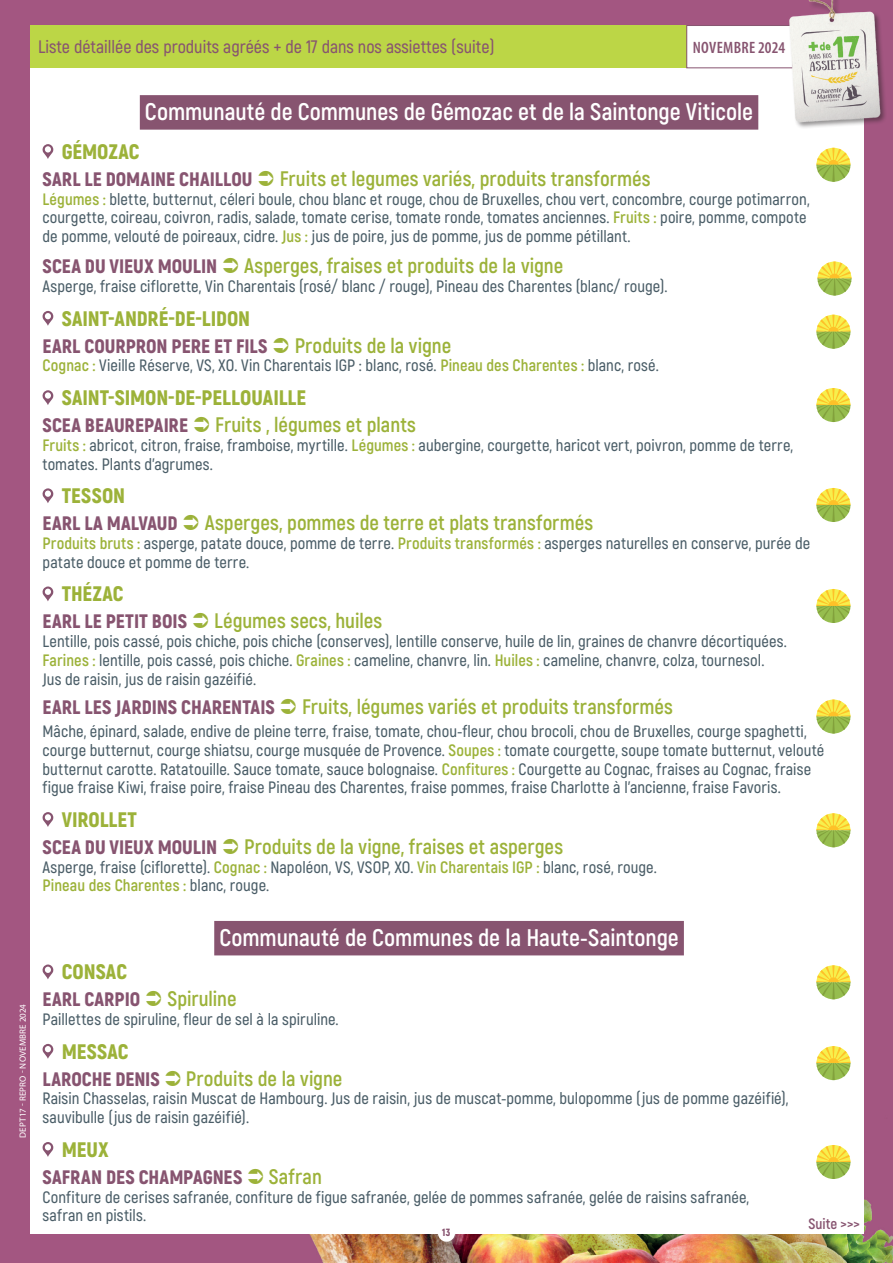
<style>
.page{position:relative;width:893px;height:1263px;background:#fff}
.page>*{position:absolute;margin:0;border:0;box-sizing:border-box;transform-origin:0 0}
.EPCI{font:700 24px "Akrobat";letter-spacing:-.005em;color:#fff}
.Societe{font:700 21px "Akrobat";color:#9cb239}
.produit{font:700 21px "Akrobat";letter-spacing:.005em;color:#9cb239}
.communes{font:900 21px "Akrobat";color:#9cb239}
.description{font:700 21px "Akrobat";letter-spacing:.005em;color:#9cb239}
.Societe-2{font:900 19.5px "Akrobat";letter-spacing:.005em;color:#875470}
.produit-2{font:900 19.5px "Akrobat";letter-spacing:.005em;color:#875470}
.description-2{font:900 19.5px "Akrobat";letter-spacing:.01em;color:#875470}
.t1{font:600 18px "Akrobat";color:#875470}
.description-3{font:600 16.5px/18.8px "Akrobat";letter-spacing:.005em;color:#4a5d67}
.t2{font:600 condensed 16.5px "Myriad Pro";letter-spacing:.02em;color:#875470}
.t3{font:700 15px "Akrobat";color:#875470}
.Societe-3{font:900 10.5px "Akrobat";color:#875470}
.t4{font:9px "Myriad Pro";letter-spacing:.02em;color:#fff}
.s1{font-weight:700;color:#9cb239}
.s2{font-weight:900;font-size:19.5px;color:#875470}
</style>
<div class="page">
<img style="left:0;top:0;width:893px;height:1263px">
<div style="left:30px;top:68px;width:833px;height:1165px;background:#fff"></div>
<div style="left:30px;top:26px;width:657px;height:42px;background:#bcd646"></div>
<div style="left:687px;top:26px;width:106px;height:42px;background:#fff"></div>
<div style="left:687px;top:25px;width:106px;height:43px;border:1px solid #875470"></div>
<img style="left:779px;top:0;width:111px;height:127px">
<div style="left:140px;top:95px;width:618px;height:35px;background:#875470"></div>
<div style="left:214px;top:921px;width:470px;height:34px;background:#875470"></div>
<svg style="left:42px;top:144px;width:11px;height:15px"></svg>
<svg style="left:42px;top:311px;width:11px;height:15px"></svg>
<svg style="left:42px;top:390px;width:11px;height:15px"></svg>
<svg style="left:42px;top:488px;width:11px;height:15px"></svg>
<svg style="left:42px;top:586px;width:11px;height:15px"></svg>
<svg style="left:42px;top:812px;width:11px;height:15px"></svg>
<svg style="left:42px;top:964px;width:11px;height:15px"></svg>
<svg style="left:42px;top:1044px;width:11px;height:15px"></svg>
<svg style="left:42px;top:1142px;width:11px;height:15px"></svg>
<svg style="left:817px;top:261px;width:34px;height:34px"></svg>
<svg style="left:816px;top:488px;width:34px;height:34px"></svg>
<div style="left:438px;top:1225px;width:17px;height:17px;background:#fff;border-radius:50%"></div>
<svg style="left:816px;top:388px;width:34px;height:34px"></svg>
<svg style="left:816px;top:315px;width:34px;height:34px"></svg>
<svg style="left:816px;top:148px;width:34px;height:34px"></svg>
<svg style="left:816px;top:589px;width:34px;height:34px"></svg>
<svg style="left:816px;top:699px;width:34px;height:34px"></svg>
<svg style="left:816px;top:813px;width:34px;height:34px"></svg>
<svg style="left:816px;top:965px;width:34px;height:34px"></svg>
<svg style="left:816px;top:1046px;width:34px;height:34px"></svg>
<svg style="left:816px;top:1145px;width:34px;height:34px"></svg>
<p class="t1" style="left:38px;top:36px;width:458px">Liste détaillée des produits agréés + de 17 dans nos assiettes (suite)</p>
<p class="t2" style="left:693px;top:37px;width:94px">NOVEMBRE 2024</p>
<p class="t4" style="left:18px;top:1138px;width:135px;rotate:-90deg">DEPT17 - REPRO - NOVEMBRE 2024</p>
<p class="EPCI" style="left:145px;top:97px;width:610px">Communauté de Communes de Gémozac et de la Saintonge Viticole</p>
<p class="communes" style="left:62px;top:138px;width:79px">GÉMOZAC</p>
<p class="produit-2" style="left:43px;top:166px;width:212px">SARL LE DOMAINE CHAILLOU</p>
<p class="produit" style="left:280px;top:165px;width:372px">Fruits et legumes variés, produits transformés</p>
<p class="description-3" style="left:43px;top:189px;width:769px"><span class="s1">Légumes :</span> blette, butternut, céleri boule, chou blanc et rouge, chou de Bruxelles, chou vert, concombre, courge potimarron, courgette, coireau, coivron, radis, salade, tomate cerise, tomate ronde, tomates anciennes. <span class="s1">Fruits :</span> poire, pomme, compote de pomme, velouté de poireaux, cidre. <span class="s1">Jus :</span> jus de poire, jus de pomme, jus de pomme pétillant.</p>
<p class="Societe-2" style="left:43px;top:254px;width:176px">SCEA DU VIEUX MOULIN</p>
<p class="Societe" style="left:244px;top:253px;width:320px">Asperges, fraises et produits de la vigne</p>
<p class="description-3" style="left:43px;top:277px;width:627px">Asperge, fraise ciflorette, Vin Charentais (rosé/ blanc / rouge), Pineau des Charentes (blanc/ rouge).</p>
<p class="communes" style="left:62px;top:305px;width:190px">SAINT-ANDRÉ-DE-LIDON</p>
<p class="Societe-2" style="left:43px;top:333px;width:227px">EARL COURPRON PERE ET FILS</p>
<p class="Societe" style="left:295px;top:332px;width:158px">Produits de la vigne</p>
<p class="description-3" style="left:43px;top:356px;width:618px"><span class="s1">Cognac :</span> Vieille Réserve, VS, XO. Vin Charentais IGP : blanc, rosé. <span class="s1">Pineau des Charentes :</span> blanc, rosé.</p>
<p class="communes" style="left:62px;top:384px;width:246px">SAINT-SIMON-DE-PELLOUAILLE</p>
<p class="Societe-2" style="left:43px;top:413px;width:147px">SCEA BEAUREPAIRE</p>
<p class="Societe" style="left:215px;top:412px;width:202px">Fruits , légumes et plants</p>
<p class="description-3" style="left:43px;top:436px;width:752px"><span class="s1">Fruits :</span> abricot, citron, fraise, framboise, myrtille. <span class="s1">Légumes :</span> aubergine, courgette, haricot vert, poivron, pomme de terre, tomates. Plants d’agrumes.</p>
<p class="communes" style="left:62px;top:482px;width:65px">TESSON</p>
<p class="produit-2" style="left:43px;top:511px;width:137px">EARL LA MALVAUD</p>
<p class="produit" style="left:205px;top:510px;width:390px">Asperges, pommes de terre et plats transformés</p>
<p class="description-3" style="left:43px;top:534px;width:769px"><span class="s1">Produits bruts :</span> asperge, patate douce, pomme de terre. <span class="s1">Produits transformés :</span> asperges naturelles en conserve, purée de patate douce et pomme de terre.</p>
<p class="communes" style="left:62px;top:580px;width:63px">THÉZAC</p>
<p class="Societe-2" style="left:43px;top:609px;width:146px">EARL LE PETIT BOIS</p>
<p class="Societe" style="left:214px;top:608px;width:170px">Légumes secs, huiles</p>
<p class="description-3" style="left:43px;top:632px;width:746px">Lentille, pois cassé, pois chiche, pois chiche (conserves), lentille conserve, huile de lin, graines de chanvre décortiquées.<br><span class="s1">Farines :</span> lentille, pois cassé, pois chiche. <span class="s1">Graines :</span> cameline, chanvre, lin. <span class="s1">Huiles :</span> cameline, chanvre, colza, tournesol.<br>Jus de raisin, jus de raisin gazéifié.</p>
<p class="description-2" style="left:43px;top:694px;width:234px">EARL LES JARDINS CHARENTAIS</p>
<p class="description" style="left:302px;top:693px;width:372px">Fruits, légumes variés et produits transformés</p>
<p class="description-3" style="left:43px;top:722px;width:783px">Mâche, épinard, salade, endive de pleine terre, fraise, tomate, chou-fleur, chou brocoli, chou de Bruxelles, courge spaghetti, courge butternut, courge shiatsu, courge musquée de Provence. <span class="s1">Soupes :</span> tomate courgette, soupe tomate butternut, velouté butternut carotte. Ratatouille. Sauce tomate, sauce bolognaise. <span class="s1">Confitures :</span> Courgette au Cognac, fraises au Cognac, fraise figue fraise Kiwi, fraise poire, fraise Pineau des Charentes, fraise pommes, fraise Charlotte à l’ancienne, fraise Favoris.</p>
<p class="communes" style="left:62px;top:806px;width:77px">VIROLLET</p>
<p class="produit-2" style="left:43px;top:834px;width:176px">SCEA DU VIEUX MOULIN</p>
<p class="produit" style="left:244px;top:833px;width:320px">Produits de la vigne, fraises et asperges</p>
<p class="description-3" style="left:43px;top:857px;width:616px">Asperge, fraise (ciflorette). <span class="s1">Cognac :</span> Napoléon, VS, VSOP, XO. <span class="s1">Vin Charentais IGP :</span> blanc, rosé, rouge.<br><span class="s1">Pineau des Charentes :</span> blanc, rouge.</p>
<p class="EPCI" style="left:219px;top:922px;width:461px">Communauté de Communes de la Haute-Saintonge</p>
<p class="communes" style="left:62px;top:958px;width:67px">CONSAC</p>
<p class="Societe-2" style="left:43px;top:987px;width:99px">EARL CARPIO</p>
<p class="Societe" style="left:167px;top:986px;width:71px">Spiruline</p>
<p class="description-3" style="left:43px;top:1010px;width:298px">Paillettes de spiruline, fleur de sel à la spiruline.</p>
<p class="communes" style="left:62px;top:1038px;width:68px">MESSAC</p>
<p class="Societe" style="left:43px;top:1065px;width:301px"><span class="s2">LAROCHE DENIS</span> Produits de la vigne</p>
<p class="description-3" style="left:43px;top:1089px;width:748px">Raisin Chasselas, raisin Muscat de Hambourg. Jus de raisin, jus de muscat-pomme, bulopomme (jus de pomme gazéifié), sauvibulle (jus de raisin gazéifié).</p>
<p class="communes" style="left:62px;top:1136px;width:48px">MEUX</p>
<p class="Societe-2" style="left:43px;top:1164px;width:201px">SAFRAN DES CHAMPAGNES</p>
<p class="Societe" style="left:269px;top:1163px;width:55px">Safran</p>
<p class="description-3" style="left:43px;top:1187px;width:708px">Confiture de cerises safranée, confiture de figue safranée, gelée de pommes safranée, gelée de raisins safranée, safran en pistils.</p>
<p class="Societe-3" style="left:442px;top:1225px;width:10px">13</p>
<p class="t3" style="left:809px;top:1214px;width:53px">Suite &gt;&gt;&gt;</p>
</div>
